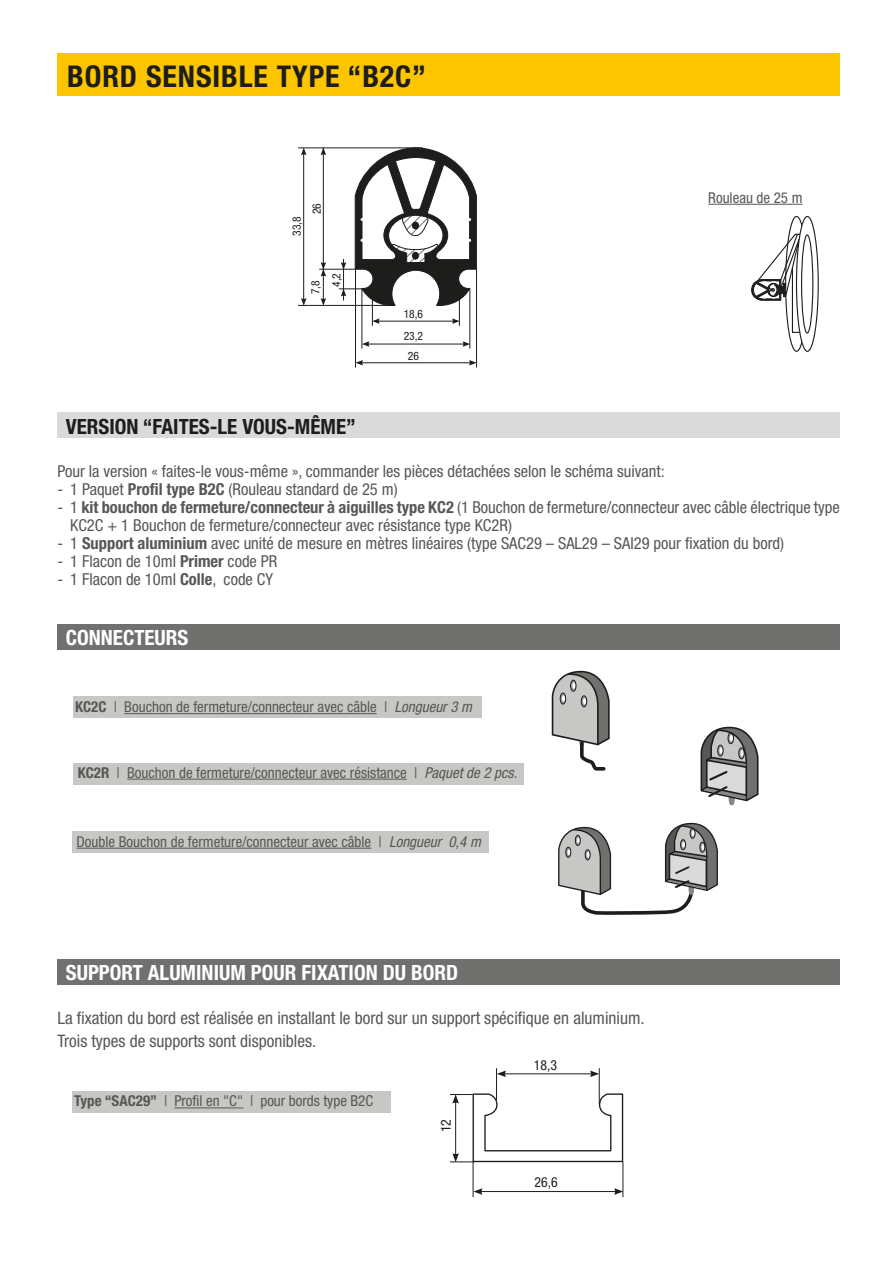
<style>
.page{position:relative;width:893px;height:1263px;background:#fff}
.page>*{position:absolute;margin:0;border:0;box-sizing:border-box;transform-origin:0 0}
.t1{font:700 condensed 30px "Helvetica Neue LT Std";letter-spacing:.03em;color:#1d1d1b}
.t2{font:700 condensed 21px "Helvetica Neue LT Std";color:#fff}
.t3{font:700 condensed 21px "Helvetica Neue LT Std";color:#1d1d1b}
.t4{font:condensed 17.25px/22.5px "Helvetica Neue LT Std";color:#575756}
.t5{font:condensed 16.5px/18px "Helvetica Neue LT Std";color:#575756}
.t6{font:condensed 15px "Helvetica Neue LT Std";color:#575756}
.t7{font:condensed 13.8px "Helvetica Neue LT Std";color:#1d1d1b}
.t8{font:condensed 11.55px/21px "Helvetica Neue LT Std";color:#1d1d1b}
.s1{font-weight:700}
.s2{font-style:italic}
</style>
<div class="page">
<div style="left:57px;top:53px;width:783px;height:43px;background:#fdc400"></div>
<hr style="left:708px;top:204px;width:95px;height:1px;background:#575756">
<svg style="left:796px;top:216px;width:22px;height:135px"></svg>
<div style="left:796px;top:216px;width:23px;height:136px;border:1px solid #1d1d1b;border-radius:50%"></div>
<div style="left:802px;top:235px;width:11px;height:98px;background:#fff;border-radius:50%"></div>
<div style="left:801px;top:234px;width:12px;height:100px;border:1px solid #1d1d1b;border-radius:50%"></div>
<hr style="left:298px;top:305px;width:96px;height:1px;background:#1d1d1b">
<hr style="left:298px;top:148px;width:125px;height:1px;background:#1d1d1b">
<hr style="left:359px;top:362px;width:113px;height:1px;background:#1d1d1b">
<hr style="left:355px;top:267px;width:1px;height:100px;background:#1d1d1b">
<hr style="left:476px;top:267px;width:1px;height:100px;background:#1d1d1b">
<svg style="left:469px;top:360px;width:7px;height:5px"></svg>
<svg style="left:356px;top:360px;width:7px;height:5px"></svg>
<hr style="left:319px;top:269px;width:37px;height:1px;background:#1d1d1b">
<svg style="left:321px;top:298px;width:5px;height:8px"></svg>
<svg style="left:301px;top:298px;width:5px;height:8px"></svg>
<hr style="left:323px;top:148px;width:1px;height:154px;background:#1d1d1b">
<hr style="left:303px;top:151px;width:1px;height:151px;background:#1d1d1b">
<svg style="left:301px;top:148px;width:5px;height:7px"></svg>
<svg style="left:321px;top:148px;width:5px;height:7px"></svg>
<svg style="left:321px;top:262px;width:5px;height:14px"></svg>
<hr style="left:366px;top:344px;width:99px;height:1px;background:#1d1d1b">
<svg style="left:463px;top:341px;width:7px;height:6px"></svg>
<svg style="left:363px;top:341px;width:6px;height:6px"></svg>
<hr style="left:362px;top:288px;width:1px;height:61px;background:#1d1d1b">
<hr style="left:470px;top:288px;width:1px;height:61px;background:#1d1d1b">
<svg style="left:339px;top:147px;width:138px;height:179px"></svg>
<div style="left:73px;top:697px;width:408px;height:21px;background:#c7c7c6"></div>
<hr style="left:124px;top:713px;width:253px;height:1px;background:#575756">
<div style="left:73px;top:763px;width:451px;height:21px;background:#c7c7c6"></div>
<hr style="left:127px;top:779px;width:280px;height:1px;background:#575756">
<div style="left:57px;top:624px;width:783px;height:26px;background:#70706f"></div>
<div style="left:57px;top:412px;width:783px;height:26px;background:#dadada"></div>
<div style="left:72px;top:831px;width:417px;height:22px;background:#c7c7c6"></div>
<hr style="left:77px;top:848px;width:294px;height:1px;background:#575756">
<svg style="left:551px;top:203px;width:250px;height:712px"></svg>
<hr style="left:503px;top:1073px;width:94px;height:1px;background:#1d1d1b">
<hr style="left:496px;top:1068px;width:1px;height:32px;background:#1d1d1b">
<hr style="left:599px;top:1068px;width:1px;height:36px;background:#1d1d1b">
<svg style="left:590px;top:1070px;width:9px;height:7px"></svg>
<svg style="left:497px;top:1070px;width:9px;height:7px"></svg>
<hr style="left:473px;top:1162px;width:1px;height:35px;background:#1d1d1b">
<hr style="left:478px;top:1191px;width:139px;height:1px;background:#1d1d1b">
<hr style="left:623px;top:1162px;width:1px;height:35px;background:#1d1d1b">
<svg style="left:614px;top:1188px;width:9px;height:7px"></svg>
<svg style="left:473px;top:1188px;width:9px;height:7px"></svg>
<svg style="left:450px;top:1093px;width:174px;height:70px"></svg>
<div style="left:72px;top:1091px;width:319px;height:21px;background:#c7c7c6"></div>
<hr style="left:174px;top:1107px;width:69px;height:1px;background:#575756">
<div style="left:57px;top:959px;width:783px;height:25px;background:#70706f"></div>
<h1 class="t1" style="left:67px;top:58px;width:360px">BORD SENSIBLE TYPE “B2C”</h1>
<p class="t8" style="left:286px;top:236px;width:21px;rotate:-90deg">33,8</p>
<p class="t8" style="left:306px;top:214px;width:13px;rotate:-90deg">26</p>
<p class="t8" style="left:305px;top:287px;width:15px;text-indent:-7px;rotate:-90deg">7,8<br>4,2</p>
<p class="t3" style="left:66px;top:413px;width:292px">VERSION “FAITES-LE VOUS-MÊME”</p>
<p class="t8" style="left:404px;top:304px;width:21px">18,6</p>
<p class="t8" style="left:404px;top:326px;width:21px">23,2</p>
<p class="t8" style="left:408px;top:346px;width:13px">26</p>
<p class="t6" style="left:708px;top:189px;width:96px">Rouleau de 25 m</p>
<p class="t5" style="left:57px;top:462px;width:609px">Pour la version « faites-le vous-même », commander les pièces détachées selon le schéma suivant:</p>
<p class="t5" style="left:57px;top:480px;width:342px">- 1 Paquet <span class="s1">Profil type B2C</span> (Rouleau standard de 25 m)</p>
<p class="t5" style="left:70px;top:498px;width:771px;text-indent:-13px">- 1 <span class="s1">kit bouchon de fermeture/connecteur à aiguilles type KC2</span> (1 Bouchon de fermeture/connecteur avec câble électrique type<br>KC2C + 1 Bouchon de fermeture/connecteur avec résistance type KC2R)</p>
<p class="t5" style="left:57px;top:534px;width:728px">- 1 <span class="s1">Support aluminium</span> avec unité de mesure en mètres linéaires (type SAC29 – SAL29 – SAI29 pour fixation du bord)</p>
<p class="t5" style="left:57px;top:552px;width:222px">- 1 Flacon de 10ml <span class="s1">Primer</span> code PR</p>
<p class="t5" style="left:57px;top:570px;width:217px">- 1 Flacon de 10ml <span class="s1">Colle</span>, code CY</p>
<p class="t2" style="left:66px;top:625px;width:124px">CONNECTEURS</p>
<p class="t6" style="left:75px;top:698px;width:398px"><span class="s1">KC2C</span> | Bouchon de fermeture/connecteur avec câble | <span class="s2">Longueur 3 m</span></p>
<p class="t6" style="left:78px;top:764px;width:441px"><span class="s1">KC2R</span> | Bouchon de fermeture/connecteur avec résistance | <span class="s2">Paquet de 2 pcs.</span></p>
<p class="t6" style="left:77px;top:833px;width:406px">Double Bouchon de fermeture/connecteur avec câble | <span class="s2">Longueur 0,4 m</span></p>
<p class="t2" style="left:66px;top:960px;width:394px">SUPPORT ALUMINIUM POUR FIXATION DU BORD</p>
<p class="t4" style="left:57px;top:1007px;width:589px">La fixation du bord est réalisée en installant le bord sur un support spécifique en aluminium.<br>Trois types de supports sont disponibles.</p>
<p class="t6" style="left:74px;top:1092px;width:300px"><span class="s1">Type “SAC29”</span> | Profil en "C" | pour bords type B2C</p>
<p class="t7" style="left:438px;top:1132px;width:15px;rotate:-90deg">12</p>
<p class="t7" style="left:534px;top:1057px;width:25px">18,3</p>
<p class="t7" style="left:535px;top:1174px;width:25px">26,6</p>
</div>
